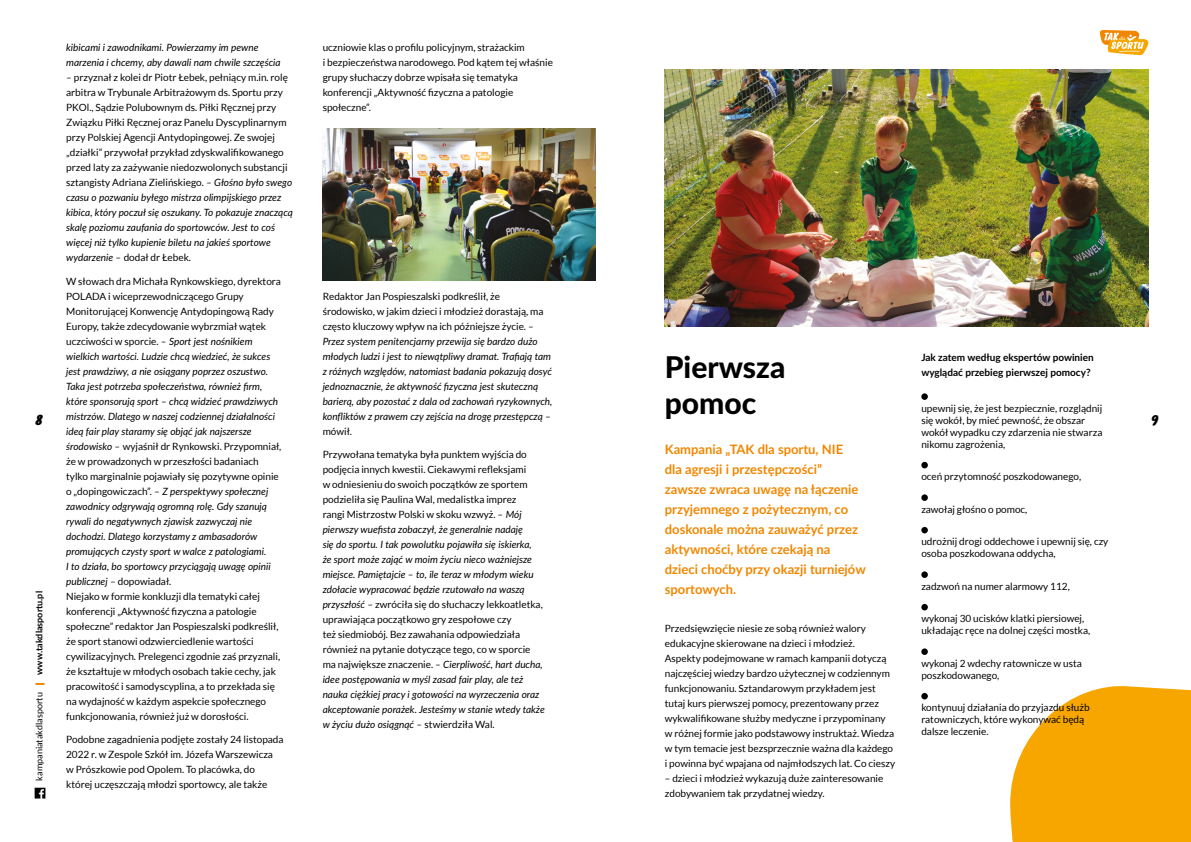
<style>
.page{position:relative;width:1191px;height:842px;background:#fff}
.page>*{position:absolute;margin:0;border:0;box-sizing:border-box;transform-origin:0 0}
.t1{font:800 30px/36px "Lato";color:#000}
.t2{font:italic 700 15px "Myfrida";color:#000}
.t3{font:700 13px/20px "Lato";color:#f18700}
.t4{font:10px/15px "Lato";color:#000}
.t5{font:italic 10px/15px "Lato";color:#000}
.t6{font:700 10px/15px "Lato";color:#000}
.t7{font:9px "Lato";color:#000}
.t8{font:700 9px "Lato";color:#000}
.s1{font-style:italic}
.s2{font-style:normal}
</style>
<div class="page">
<svg style="left:1010px;top:686px;width:181px;height:156px;background:#f7af1c"></svg>
<img style="left:665px;top:69px;width:483px;height:257px">
<div style="left:921px;top:393px;width:7px;height:7px;background:#000;border-radius:50%"></div>
<div style="left:921px;top:462px;width:7px;height:6px;background:#000;border-radius:50%"></div>
<div style="left:921px;top:494px;width:7px;height:7px;background:#000;border-radius:50%"></div>
<div style="left:921px;top:527px;width:7px;height:6px;background:#000;border-radius:50%"></div>
<div style="left:921px;top:571px;width:7px;height:7px;background:#000;border-radius:50%"></div>
<div style="left:921px;top:604px;width:7px;height:6px;background:#000;border-radius:50%"></div>
<div style="left:921px;top:648px;width:7px;height:7px;background:#000;border-radius:50%"></div>
<div style="left:921px;top:693px;width:7px;height:6px;background:#000;border-radius:50%"></div>
<img style="left:323px;top:128px;width:273px;height:152px">
<svg style="left:1099px;top:30px;width:49px;height:25px"></svg>
<svg style="left:34px;top:787px;width:12px;height:12px"></svg>
<svg style="left:35px;top:683px;width:10px;height:2px"></svg>
<p class="t4" style="left:323px;top:40px;width:232px">uczniowie klas o profilu policyjnym, strażackim<br>i bezpieczeństwa narodowego. Pod kątem tej właśnie grupy słuchaczy dobrze wpisała się tematyka konferencji „Aktywność fizyczna a patologie społeczne”.</p>
<p class="t5" style="left:66px;top:40px;width:216px">kibicami i zawodnikami. Powierzamy im pewne marzenia i chcemy, aby dawali nam chwile szczęścia</p>
<p class="t4" style="left:66px;top:70px;width:228px"><span class="s1">–</span> przyznał z kolei dr Piotr Łebek, pełniący m.in. rolę arbitra w Trybunale Arbitrażowym ds. Sportu przy PKOl., Sądzie Polubownym ds. Piłki Ręcznej przy Związku Piłki Ręcznej oraz Panelu Dyscyplinarnym przy Polskiej Agencji Antydopingowej. Ze swojej „działki” przywołał przykład zdyskwalifikowanego przed laty za zażywanie niedozwolonych substancji sztangisty Adriana Zielińskiego. <span class="s1">– Głośno było swego czasu o pozwaniu byłego mistrza olimpijskiego przez kibica, który poczuł się oszukany. To pokazuje znaczącą skalę poziomu zaufania do sportowców. Jest to coś więcej niż tylko kupienie biletu na jakieś sportowe wydarzenie –</span> dodał dr Łebek.</p>
<p class="t4" style="left:66px;top:273px;width:217px">W słowach dra Michała Rynkowskiego, dyrektora POLADA i wiceprzewodniczącego Grupy Monitorującej Konwencję Antydopingową Rady Europy, także zdecydowanie wybrzmiał wątek uczciwości w sporcie. <span class="s1">– Sport jest nośnikiem wielkich wartości. Ludzie chcą wiedzieć, że sukces jest prawdziwy, a nie osiągany poprzez oszustwo.<br>Taka jest potrzeba społeczeństwa, również firm, które sponsorują sport – chcą widzieć prawdziwych mistrzów. Dlatego w naszej codziennej działalności ideą fair play staramy się objąć jak najszersze środowisko –</span> wyjaśnił dr Rynkowski. Przypomniał, że w prowadzonych w przeszłości badaniach tylko marginalnie pojawiały się pozytywne opinie o „dopingowiczach”. <span class="s1">– Z perspektywy społecznej zawodnicy odgrywają ogromną rolę. Gdy szanują rywali do negatywnych zjawisk zazwyczaj nie dochodzi. Dlatego korzystamy z ambasadorów promujących czysty sport w walce z patologiami.<br>I to działa, bo sportowcy przyciągają uwagę opinii publicznej –</span> dopowiadał.<br>Niejako w formie konkluzji dla tematyki całej konferencji „Aktywność fizyczna a patologie społeczne” redaktor Jan Pospieszalski podkreślił, że sport stanowi odzwierciedlenie wartości cywilizacyjnych. Prelegenci zgodnie zaś przyznali, że kształtuje w młodych osobach takie cechy, jak pracowitość i samodyscyplina, a to przekłada się na wydajność w każdym aspekcie społecznego funkcjonowania, również już w dorosłości.</p>
<p class="t4" style="left:66px;top:732px;width:219px">Podobne zagadnienia podjęte zostały 24 listopada 2022 r. w Zespole Szkół im. Józefa Warszewicza<br>w Prószkowie pod Opolem. To placówka, do której uczęszczają młodzi sportowcy, ale także</p>
<p class="t5" style="left:323px;top:288px;width:231px"><span class="s2">Redaktor Jan Pospieszalski podkreślił, że środowisko, w jakim dzieci i młodzież dorastają, ma często kluczowy wpływ na ich późniejsze życie.</span> – Przez system penitencjarny przewija się bardzo dużo młodych ludzi i jest to niewątpliwy dramat. Trafiają tam z różnych względów, natomiast badania pokazują dosyć jednoznacznie, że aktywność fizyczna jest skuteczną barierą, aby pozostać z dala od zachowań ryzykownych, konfliktów z prawem czy zejścia na drogę przestępczą –</p>
<p class="t4" style="left:323px;top:423px;width:31px">mówił.</p>
<p class="t5" style="left:323px;top:447px;width:224px"><span class="s2">Przywołana tematyka była punktem wyjścia do podjęcia innych kwestii. Ciekawymi refleksjami<br>w odniesieniu do swoich początków ze sportem podzieliła się Paulina Wal, medalistka imprez<br>rangi Mistrzostw Polski w skoku wzwyż.</span> – Mój pierwszy wuefista zobaczył, że generalnie nadaję<br>się do sportu. I tak powolutku pojawiła się iskierka,<br>że sport może zająć w moim życiu nieco ważniejsze miejsce. Pamiętajcie – to, ile teraz w młodym wieku zdołacie wypracować będzie rzutowało na waszą przyszłość – <span class="s2">zwróciła się do słuchaczy lekkoatletka, uprawiająca początkowo gry zespołowe czy<br>też siedmiobój. Bez zawahania odpowiedziała również na pytanie dotyczące tego, co w sporcie ma największe znaczenie.</span> – Cierpliwość, hart ducha, idee postępowania w myśl zasad fair play, ale też nauka ciężkiej pracy i gotowości na wyrzeczenia oraz akceptowanie porażek. Jesteśmy w stanie wtedy także w życiu dużo osiągnąć – <span class="s2">stwierdziła Wal.</span></p>
<p class="t6" style="left:921px;top:350px;width:174px">Jak zatem według ekspertów powinien wyglądać przebieg pierwszej pomocy?</p>
<p class="t4" style="left:921px;top:402px;width:182px;line-height:12px">upewnij się, że jest bezpiecznie, rozglądnij się wokół, by mieć pewność, że obszar wokół wypadku czy zdarzenia nie stwarza nikomu zagrożenia,</p>
<p class="t4" style="left:921px;top:469px;width:161px">oceń przytomność poszkodowanego,</p>
<p class="t4" style="left:921px;top:502px;width:107px">zawołaj głośno o pomoc,</p>
<p class="t4" style="left:921px;top:536px;width:188px;line-height:12px">udrożnij drogi oddechowe i upewnij się, czy osoba poszkodowana oddycha,</p>
<p class="t4" style="left:921px;top:579px;width:150px">zadzwoń na numer alarmowy 112,</p>
<p class="t4" style="left:921px;top:613px;width:170px;line-height:12px">wykonaj 30 ucisków klatki piersiowej, układając ręce na dolnej części mostka,</p>
<p class="t4" style="left:921px;top:657px;width:162px;line-height:12px">wykonaj 2 wdechy ratownicze w usta poszkodowanego,</p>
<p class="t4" style="left:921px;top:702px;width:170px;line-height:12px">kontynuuj działania do przyjazdu służb ratowniczych, które wykonywać będą dalsze leczenie.</p>
<h1 class="t1" style="left:665px;top:347px;width:122px">Pierwsza pomoc</h1>
<h3 class="t3" style="left:665px;top:438px;width:202px">Kampania „TAK dla sportu, NIE<br>dla agresji i przestępczości” zawsze zwraca uwagę na łączenie przyjemnego z pożytecznym, co doskonale można zauważyć przez aktywności, które czekają na dzieci choćby przy okazji turniejów sportowych.</h3>
<p class="t4" style="left:665px;top:620px;width:232px">Przedsięwzięcie niesie ze sobą również walory edukacyjne skierowane na dzieci i młodzież.<br>Aspekty podejmowane w ramach kampanii dotyczą najczęściej wiedzy bardzo użytecznej w codziennym funkcjonowaniu. Sztandarowym przykładem jest tutaj kurs pierwszej pomocy, prezentowany przez wykwalifikowane służby medyczne i przypominany w różnej formie jako podstawowy instruktaż. Wiedza w tym temacie jest bezsprzecznie ważna dla każdego i powinna być wpajana od najmłodszych lat. Co cieszy</p>
<p class="t4" style="left:665px;top:770px;width:220px">– dzieci i młodzież wykazują duże zainteresowanie zdobywaniem tak przydatnej wiedzy.</p>
<h2 class="t2" style="left:34px;top:411px;width:9px">8</h2>
<h2 class="t2" style="left:1149px;top:411px;width:9px">9</h2>
<p class="t8" style="left:33px;top:675px;width:85px;rotate:-90deg">www.takdlasportu.pl</p>
<p class="t7" style="left:34px;top:781px;width:90px;rotate:-90deg">kampaniatakdlasportu</p>
</div>
